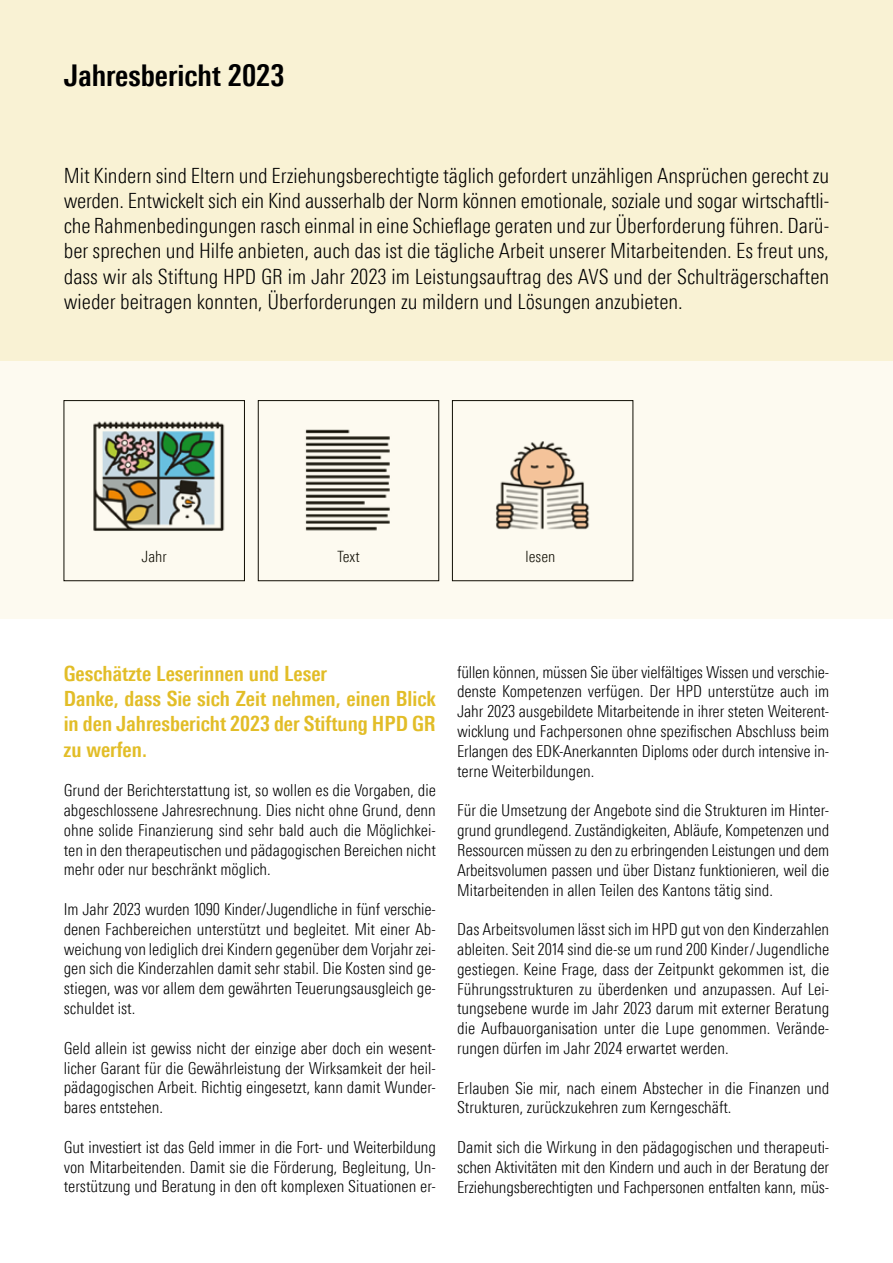
<style>
.page{position:relative;width:893px;height:1263px;background:#fff}
.page>*{position:absolute;margin:0;border:0;box-sizing:border-box;transform-origin:0 0}
.t1{font:700 condensed 30px "Univers Next Pro";color:#000}
.t2{font:300 condensed 21px/25.2px "Univers Next Pro";color:#000;text-align:justify}
.t3{font:700 condensed 21px/25.2px "Univers Next Pro";color:#e2bd27}
.t4{font:300 condensed 16.5px/19.8px "Univers Next Pro";color:#000;text-align:justify}
.t5{font:300 condensed 15.6px "Univers Next Pro";color:#000}
</style>
<div class="page">
<div style="left:0;top:0;width:893px;height:361px;background:#f9f2d4"></div>
<svg style="left:0;top:361px;width:893px;height:257px;fill:#fdfaf0"></svg>
<h1 class="t1" style="left:64px;top:58px;width:222px">Jahresbericht 2023</h1>
<p class="t2" style="left:64px;top:163px;width:767px">Mit Kindern sind Eltern und Erziehungsberechtigte täglich gefordert unzähligen Ansprüchen gerecht zu werden. Entwickelt sich ein Kind ausserhalb der Norm können emotionale, soziale und sogar wirtschaftli&shy;che Rahmenbedingungen rasch einmal in eine Schieflage geraten und zur Überforderung führen. Darü&shy;ber sprechen und Hilfe anbieten, auch das ist die tägliche Arbeit unserer Mitarbeitenden. Es freut uns, dass wir als Stiftung HPD GR im Jahr 2023 im Leistungsauftrag des AVS und der Schulträgerschaften wieder beitragen konnten, Überforderungen zu mildern und Lösungen anzubieten.</p>
<p class="t5" style="left:142px;top:547px;width:27px">Jahr</p>
<p class="t5" style="left:337px;top:547px;width:24px">Text</p>
<p class="t5" style="left:526px;top:548px;width:31px">lesen</p>
<p class="t3" style="left:64px;top:661px;width:374px">Geschätzte Leserinnen und Leser<br>Danke, dass Sie sich Zeit nehmen, einen Blick in den Jahresbericht 2023 der Stiftung HPD GR zu werfen.</p>
<p class="t4" style="left:64px;top:780px;width:374px">Grund der Berichterstattung ist, so wollen es die Vorgaben, die abgeschlossene Jahresrechnung. Dies nicht ohne Grund, denn ohne solide Finanzierung sind sehr bald auch die Möglichkei&shy;ten in den therapeutischen und pädagogischen Bereichen nicht mehr oder nur beschränkt möglich.</p>
<p class="t4" style="left:64px;top:899px;width:374px">Im Jahr 2023 wurden 1090 Kinder/Jugendliche in fünf verschie&shy;denen Fachbereichen unterstützt und begleitet. Mit einer Ab&shy;weichung von lediglich drei Kindern gegenüber dem Vorjahr zei&shy;gen sich die Kinderzahlen damit sehr stabil. Die Kosten sind ge&shy;stiegen, was vor allem dem gewährten Teuerungsausgleich ge&shy;schuldet ist.</p>
<p class="t4" style="left:64px;top:1038px;width:374px">Geld allein ist gewiss nicht der einzige aber doch ein wesent&shy;licher Garant für die Gewährleistung der Wirksamkeit der heil&shy;pädagogischen Arbeit. Richtig eingesetzt, kann damit Wunder&shy;bares entstehen.</p>
<p class="t4" style="left:64px;top:1137px;width:374px">Gut investiert ist das Geld immer in die Fort- und Weiterbildung von Mitarbeitenden. Damit sie die Förderung, Begleitung, Un&shy;terstützung und Beratung in den oft komplexen Situationen er-</p>
<p class="t4" style="left:457px;top:662px;width:374px">füllen können, müssen Sie über vielfältiges Wissen und verschie&shy;denste Kompetenzen verfügen. Der HPD unterstütze auch im Jahr 2023 ausgebildete Mitarbeitende in ihrer steten Weiterent&shy;wicklung und Fachpersonen ohne spezifischen Abschluss beim Erlangen des EDK-Anerkannten Diploms oder durch intensive in&shy;terne Weiterbildungen.</p>
<p class="t4" style="left:457px;top:800px;width:374px">Für die Umsetzung der Angebote sind die Strukturen im Hinter&shy;grund grundlegend. Zuständigkeiten, Abläufe, Kompetenzen und Ressourcen müssen zu den zu erbringenden Leistungen und dem Arbeitsvolumen passen und über Distanz funktionieren, weil die Mitarbeitenden in allen Teilen des Kantons tätig sind.</p>
<p class="t4" style="left:457px;top:919px;width:374px">Das Arbeitsvolumen lässt sich im HPD gut von den Kinderzahlen ableiten. Seit 2014 sind die-se um rund 200 Kinder/Jugendliche gestiegen. Keine Frage, dass der Zeitpunkt gekommen ist, die Führungsstrukturen zu überdenken und anzupassen. Auf Lei&shy;tungsebene wurde im Jahr 2023 darum mit externer Beratung die Aufbauorganisation unter die Lupe genommen. Verände&shy;rungen dürfen im Jahr 2024 erwartet werden.</p>
<p class="t4" style="left:457px;top:1078px;width:374px">Erlauben Sie mir, nach einem Abstecher in die Finanzen und<br>Strukturen, zurückzukehren zum Kerngeschäft.</p>
<p class="t4" style="left:457px;top:1137px;width:374px">Damit sich die Wirkung in den pädagogischen und therapeuti&shy;schen Aktivitäten mit den Kindern und auch in der Beratung der Erziehungsberechtigten und Fachpersonen entfalten kann, müs-</p>
</div>
